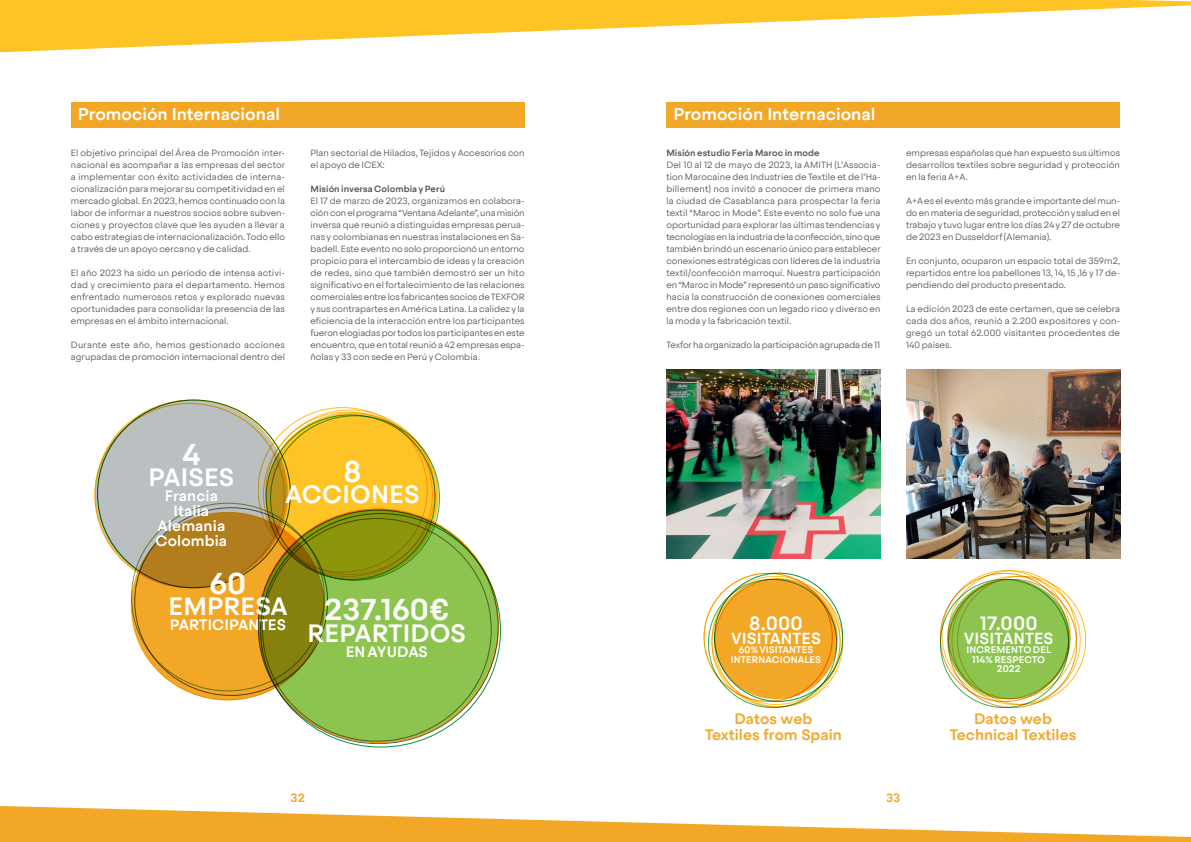
<style>
.page{position:relative;width:1191px;height:842px;background:#fff}
.page>*{position:absolute;margin:0;border:0;box-sizing:border-box;transform-origin:0 0}
.t1{font:500 30px "Steradian";letter-spacing:.005em;color:#fff}
.t2{font:500 25px "Steradian";letter-spacing:.005em;color:#fff}
.t3{font:500 19.2px "Steradian";letter-spacing:.005em;color:#fff}
.t4{font:500 17px "Steradian";color:#fff}
.t5{font:500 16px "Steradian";letter-spacing:.005em;color:#fff}
.t6{font:500 15px/15px "Steradian";letter-spacing:.005em;color:#fff;text-align:center}
.t7{font:500 15px/16px "Steradian";color:#f3a727;text-align:center}
.t8{font:500 12px "Steradian";color:#f3a727}
.t9{font:500 9.6px/9.6px "Steradian";letter-spacing:.005em;color:#fff;text-align:center}
.t10{font:300 9px/12px "Steradian";letter-spacing:.01em;color:#57585a;text-align:justify}
.t11{font:500 9px "Steradian";letter-spacing:.005em;color:#57585a}
</style>
<div class="page">
<div style="left:131px;top:512px;width:193px;height:188px;background:#f3a727;border-radius:50%"></div>
<svg style="left:258px;top:509px;width:240px;height:233px;background:#88b442"></svg>
<svg style="left:266px;top:412px;width:173px;height:168px;background:#ceac1b"></svg>
<svg style="left:95px;top:400px;width:193px;height:188px;background:#b4a887"></svg>
<div style="left:71px;top:102px;width:453px;height:25px;background:#f3a727"></div>
<div style="left:666px;top:102px;width:454px;height:25px;background:#f3a727"></div>
<div style="left:947px;top:579px;width:123px;height:120px;background:#8dc44f;border-radius:50%"></div>
<div style="left:714px;top:579px;width:123px;height:120px;background:#f3a727;border-radius:50%"></div>
<img style="left:666px;top:369px;width:214px;height:189px">
<img style="left:906px;top:369px;width:214px;height:189px">
<svg style="left:0;top:0;width:1191px;height:53px;fill:#fec426"></svg>
<svg style="left:0;top:806px;width:1191px;height:36px;fill:#f3a727"></svg>
<h3 class="t4" style="left:78px;top:104px;width:203px">Promoción Internacional</h3>
<h3 class="t4" style="left:673px;top:104px;width:203px">Promoción Internacional</h3>
<p class="t10" style="left:71px;top:147px;width:216px">El objetivo principal del Área de Promoción inter&shy;nacional es acompañar a las empresas del sector a implementar con éxito actividades de interna&shy;cionalización para mejorar su competitividad en el mercado global. En 2023, hemos continuado con la labor de informar a nuestros socios sobre subven&shy;ciones y proyectos clave que les ayuden a llevar a cabo estrategias de internacionalización. Todo ello a través de un apoyo cercano y de calidad.</p>
<p class="t10" style="left:71px;top:267px;width:216px">El año 2023 ha sido un período de intensa activi&shy;dad y crecimiento para el departamento. Hemos enfrentado numerosos retos y explorado nuevas oportunidades para consolidar la presencia de las empresas en el ámbito internacional.</p>
<p class="t10" style="left:71px;top:339px;width:216px">Durante este año, hemos gestionado acciones agrupadas de promoción internacional dentro del</p>
<p class="t10" style="left:310px;top:147px;width:216px">Plan sectorial de Hilados, Tejidos y Accesorios con el apoyo de ICEX:</p>
<p class="t11" style="left:310px;top:183px;width:136px">Misión inversa Colombia y Perú</p>
<p class="t10" style="left:310px;top:195px;width:216px">El 17 de marzo de 2023, organizamos en colabora&shy;ción con el programa “Ventana Adelante”, una misión inversa que reunió a distinguidas empresas perua&shy;nas y colombianas en nuestras instalaciones en Sa&shy;badell. Este evento no solo proporcionó un entorno propicio para el intercambio de ideas y la creación de redes, sino que también demostró ser un hito significativo en el fortalecimiento de las relaciones comerciales entre los fabricantes socios de TEXFOR y sus contrapartes en América Latina. La calidez y la eficiencia de la interacción entre los participantes fueron elogiadas por todos los participantes en este encuentro, que en total reunió a 42 empresas espa&shy;ñolas y 33 con sede en Perú y Colombia.</p>
<p class="t11" style="left:666px;top:147px;width:155px">Misión estudio Feria Maroc in mode</p>
<p class="t10" style="left:666px;top:159px;width:216px">Del 10 al 12 de mayo de 2023, la AMITH (L’Associa&shy;tion Marocaine des Industries de Textile et de l’Ha&shy;billement) nos invitó a conocer de primera mano la ciudad de Casablanca para prospectar la feria textil “Maroc in Mode”. Este evento no solo fue una oportunidad para explorar las últimas tendencias y tecnologías en la industria de la confección, sino que también brindó un escenario único para establecer conexiones estratégicas con líderes de la industria textil/confección marroquí. Nuestra participación en “Maroc in Mode” representó un paso significativo hacia la construcción de conexiones comerciales entre dos regiones con un legado rico y diverso en la moda y la fabricación textil.</p>
<p class="t10" style="left:666px;top:339px;width:215px">Texfor ha organizado la participación agrupada de 11</p>
<p class="t10" style="left:906px;top:147px;width:216px">empresas españolas que han expuesto sus últimos desarrollos textiles sobre seguridad y protección en la feria A+A.</p>
<p class="t10" style="left:906px;top:195px;width:216px">A+A es el evento más grande e importante del mun&shy;do en materia de seguridad, protección y salud en el trabajo y tuvo lugar entre los días 24 y 27 de octubre de 2023 en Dusseldorf (Alemania).</p>
<p class="t10" style="left:906px;top:255px;width:216px">En conjunto, ocuparon un espacio total de 359m2, repartidos entre los pabellones 13, 14, 15 ,16 y 17 de&shy;pendiendo del producto presentado.</p>
<p class="t10" style="left:906px;top:303px;width:216px">La edición 2023 de este certamen, que se celebra cada dos años, reunió a 2.200 expositores y con&shy;gregó un total 62.000 visitantes procedentes de 140 países.</p>
<h1 class="t1" style="left:182px;top:436px;width:20px">4</h1>
<h2 class="t2" style="left:148px;top:462px;width:88px">PAISES</h2>
<h3 class="t6" style="left:156px;top:488px;width:73px">Francia<br>Italia<br>Alemania<br>Colombia</h3>
<h1 class="t1" style="left:343px;top:453px;width:19px">8</h1>
<h2 class="t2" style="left:285px;top:479px;width:136px">ACCIONES</h2>
<h1 class="t1" style="left:209px;top:564px;width:38px">60</h1>
<h2 class="t2" style="left:168px;top:590px;width:121px">EMPRESA</h2>
<h3 class="t6" style="left:170px;top:617px;width:118px">PARTICIPANTES</h3>
<h1 class="t1" style="left:324px;top:591px;width:127px">237.160€</h1>
<h2 class="t2" style="left:307px;top:617px;width:160px">REPARTIDOS</h2>
<h3 class="t6" style="left:346px;top:644px;width:84px">EN AYUDAS</h3>
<h3 class="t3" style="left:749px;top:612px;width:55px">8.000</h3>
<h3 class="t5" style="left:731px;top:628px;width:91px">VISITANTES</h3>
<p class="t9" style="left:731px;top:645px;width:92px">60% VISITANTES<br>INTERNACIONALES</p>
<h3 class="t3" style="left:979px;top:612px;width:59px">17.000</h3>
<h3 class="t5" style="left:964px;top:628px;width:91px">VISITANTES</h3>
<p class="t9" style="left:966px;top:645px;width:86px">INCREMENTO DEL<br>114% RESPECTO<br>2022</p>
<h3 class="t7" style="left:705px;top:711px;width:138px">Datos web<br>Textiles from Spain</h3>
<h3 class="t7" style="left:949px;top:711px;width:128px">Datos web<br>Technical Textiles</h3>
<h3 class="t8" style="left:290px;top:790px;width:16px">32</h3>
<h3 class="t8" style="left:886px;top:790px;width:16px">33</h3>
</div>
